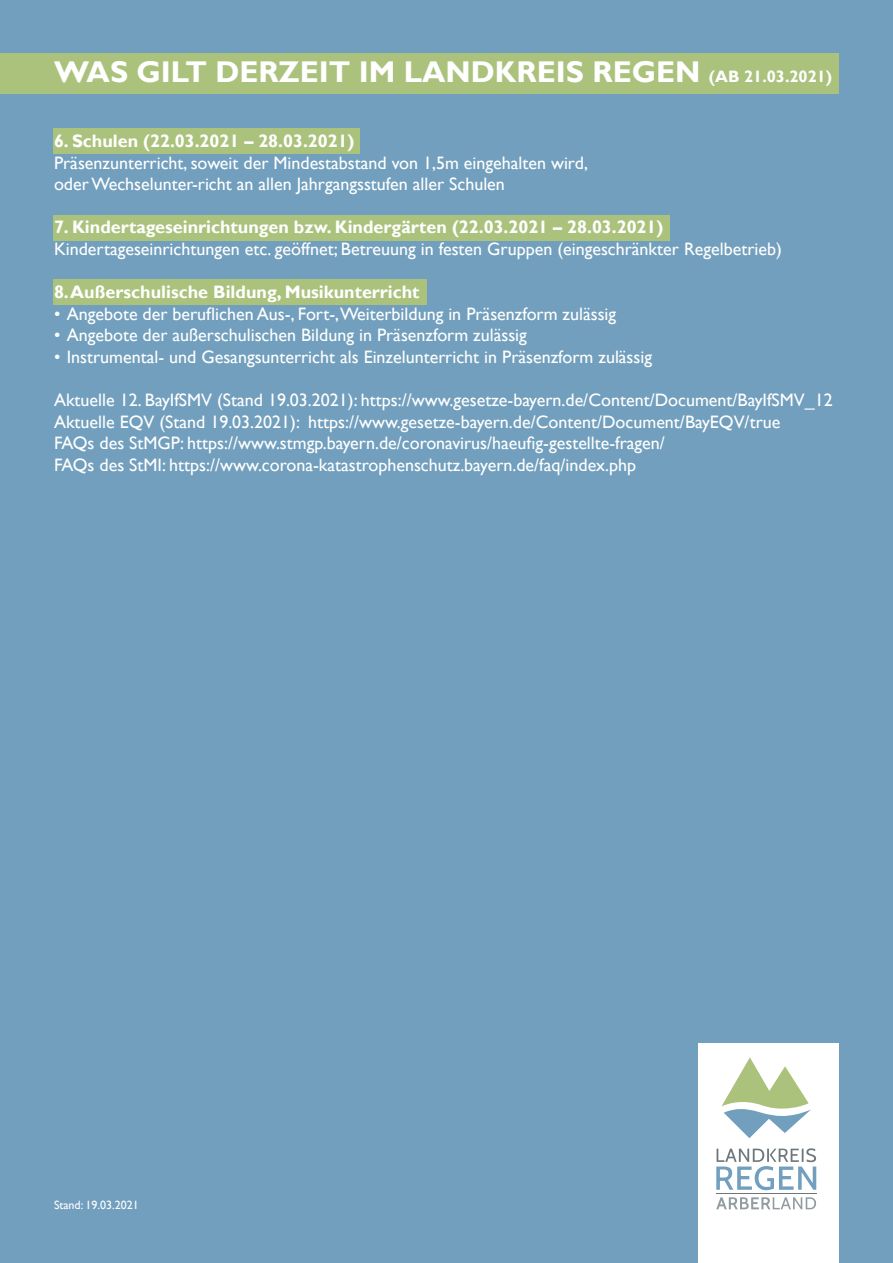
<style>
.page{position:relative;width:893px;height:1263px;background:#719fbd}
.page>*{position:absolute;margin:0;border:0;box-sizing:border-box;transform-origin:0 0}
.t1{font:700 30px "Gill Sans";color:#fff}
.t2{font:18px/21.6px "Gill Sans";color:#fff}
.t3{font:700 18px "Gill Sans";color:#fff}
.t4{font:12px "Gill Sans";color:#fff}
.s1{font-size:16.5px}
</style>
<div class="page">
<div style="left:698px;top:1044px;width:141px;height:219px;background:#fff"></div>
<svg style="left:716px;top:1197px;width:100px;height:12px"></svg>
<svg style="left:716px;top:1148px;width:100px;height:42px"></svg>
<hr style="left:716px;top:1193px;width:100px;height:1px;background:#6d777b">
<svg style="left:721px;top:1057px;width:90px;height:81px"></svg>
<div style="left:0;top:53px;width:839px;height:41px;background:#abc27d"></div>
<div style="left:53px;top:128px;width:306px;height:26px;background:#abc27d"></div>
<div style="left:53px;top:215px;width:616px;height:25px;background:#abc27d"></div>
<div style="left:53px;top:279px;width:373px;height:26px;background:#abc27d"></div>
<h1 class="t1" style="left:54px;top:54px;width:780px">WAS GILT DERZEIT IM LANDKREIS REGEN <span class="s1">(AB 21.03.2021)</span></h1>
<p class="t3" style="left:54px;top:130px;width:302px">6. Schulen (22.03.2021 – 28.03.2021)</p>
<p class="t2" style="left:54px;top:152px;width:535px">Präsenzunterricht, soweit der Mindestabstand von 1,5m eingehalten wird, oder Wechselunter-richt an allen Jahrgangsstufen aller Schulen</p>
<p class="t3" style="left:54px;top:216px;width:611px">7. Kindertageseinrichtungen bzw. Kindergärten (22.03.2021 – 28.03.2021)</p>
<p class="t2" style="left:54px;top:238px;width:729px">Kindertageseinrichtungen etc. geöffnet; Betreuung in festen Gruppen (eingeschränkter Regelbetrieb)</p>
<p class="t3" style="left:54px;top:281px;width:367px">8. Außerschulische Bildung, Musikunterricht</p>
<p class="t2" style="left:54px;top:303px;width:564px">• Angebote der beruflichen Aus-, Fort-,Weiterbildung in Präsenzform zulässig</p>
<p class="t2" style="left:54px;top:325px;width:474px">• Angebote der außerschulischen Bildung in Präsenzform zulässig</p>
<p class="t2" style="left:54px;top:346px;width:600px">• Instrumental- und Gesangsunterricht als Einzelunterricht in Präsenzform zulässig</p>
<p class="t2" style="left:54px;top:390px;width:780px">Aktuelle 12. BayIfSMV (Stand 19.03.2021): https://www.gesetze-bayern.de/Content/Document/BayIfSMV_12<br>Aktuelle EQV (Stand 19.03.2021): https://www.gesetze-bayern.de/Content/Document/BayEQV/true<br>FAQs des StMGP: https://www.stmgp.bayern.de/coronavirus/haeufig-gestellte-fragen/<br>FAQs des StMI: https://www.corona-katastrophenschutz.bayern.de/faq/index.php</p>
<p class="t4" style="left:54px;top:1198px;width:86px">Stand: 19.03.2021</p>
</div>
